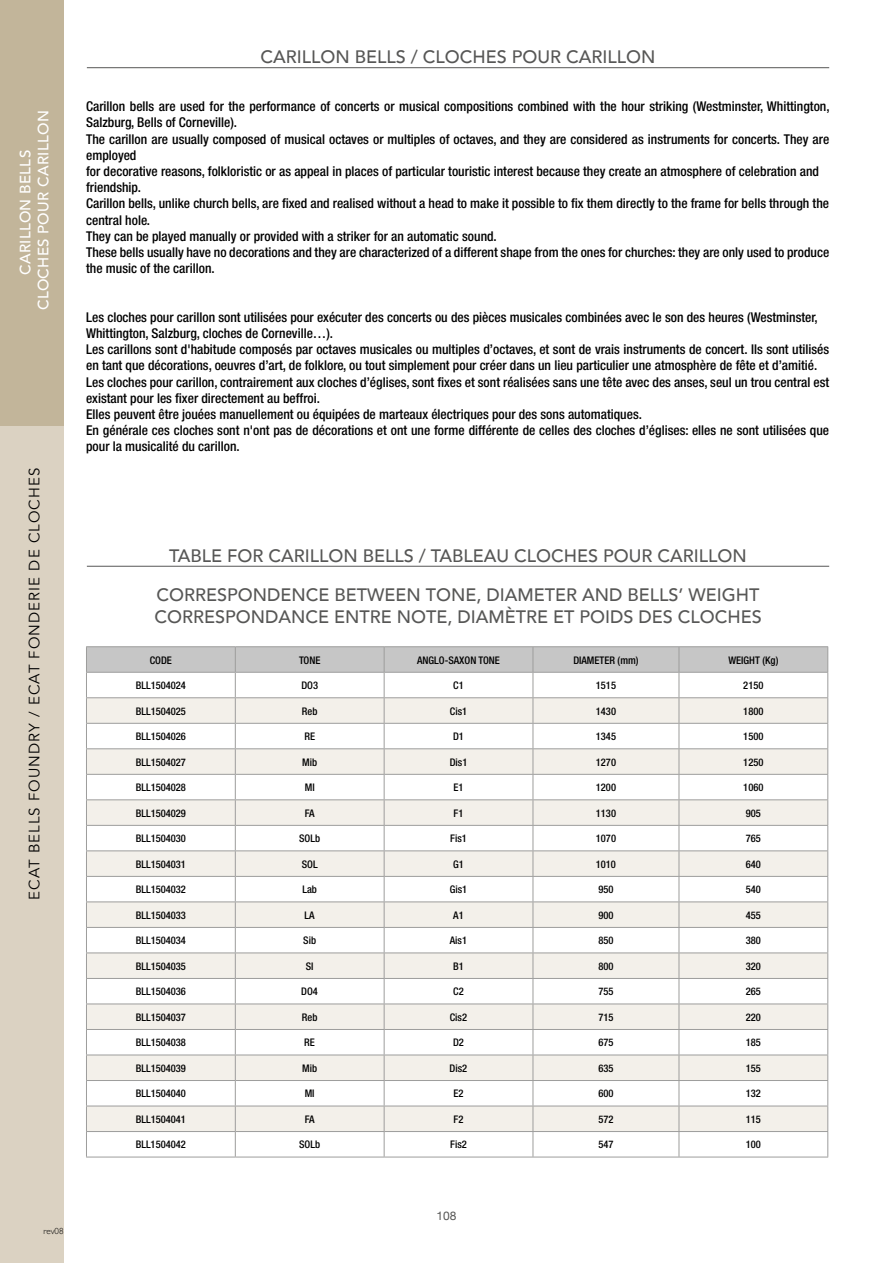
<style>
.page{position:relative;width:893px;height:1263px;background:#fff}
.page>*{position:absolute;margin:0;border:0;box-sizing:border-box;transform-origin:0 0}
.t1{font:500 18px/39.6px "Avenir";color:#575756;text-align:center}
.t2{font:15px "Avenir";letter-spacing:.07em;color:#000}
.t3{font:500 15px/18px "Avenir";letter-spacing:.02em;color:#fff;text-align:center}
.t4{font:500 condensed 13.5px/16.2px "Helvetica Neue";color:#000}
.t5{font:12px "Helvetica Neue";color:#575756}
.t6{font:500 condensed 10.5px "Helvetica Neue";color:#000}
.t7{font:300 9px "Gill Sans";color:#000}
</style>
<div class="page">
<div style="left:0;top:374px;width:64px;height:889px;background:#dbd2c2"></div>
<div style="left:0;top:0;width:64px;height:425px;background:#c2b59a"></div>
<hr style="left:87px;top:566px;width:742px;height:1px;background:#575756">
<hr style="left:86px;top:646px;width:149px;height:1px;background:#9d9d9c">
<hr style="left:235px;top:646px;width:149px;height:1px;background:#9d9d9c">
<hr style="left:384px;top:646px;width:149px;height:1px;background:#9d9d9c">
<hr style="left:533px;top:646px;width:146px;height:1px;background:#9d9d9c">
<hr style="left:679px;top:646px;width:149px;height:1px;background:#9d9d9c">
<svg style="left:86px;top:647px;width:742px;height:510px"></svg>
<hr style="left:86px;top:1157px;width:149px;height:1px;background:#9d9d9c">
<hr style="left:235px;top:1157px;width:149px;height:1px;background:#9d9d9c">
<hr style="left:384px;top:1157px;width:149px;height:1px;background:#9d9d9c">
<hr style="left:533px;top:1157px;width:146px;height:1px;background:#9d9d9c">
<hr style="left:679px;top:1157px;width:149px;height:1px;background:#9d9d9c">
<hr style="left:87px;top:67px;width:742px;height:1px;background:#575756">
<p class="t3" style="left:15px;top:310px;width:201px;rotate:-90deg">CARILLON BELLS<br>CLOCHES POUR CARILLON</p>
<p class="t2" style="left:25px;top:900px;width:434px;rotate:-90deg">ECAT BELLS FOUNDRY / ECAT FONDERIE DE CLOCHES</p>
<h1 class="t1" style="left:260px;top:36px;width:397px">CARILLON BELLS / CLOCHES POUR CARILLON</h1>
<p class="t4" style="left:86px;top:98px;width:745px">Carillon bells are used for the performance of concerts or musical compositions combined with the hour striking (Westminster, Whittington, Salzburg, Bells of Corneville).<br>The carillon are usually composed of musical octaves or multiples of octaves, and they are considered as instruments for concerts. They are employed<br>for decorative reasons, folkloristic or as appeal in places of particular touristic interest because they create an atmosphere of celebration and friendship.<br>Carillon bells, unlike church bells, are fixed and realised without a head to make it possible to fix them directly to the frame for bells through the central hole.<br>They can be played manually or provided with a striker for an automatic sound.<br>These bells usually have no decorations and they are characterized of a different shape from the ones for churches: they are only used to produce the music of the carillon.</p>
<p class="t4" style="left:86px;top:309px;width:745px">Les cloches pour carillon sont utilisées pour exécuter des concerts ou des pièces musicales combinées avec le son des heures (Westminster, Whittington, Salzburg, cloches de Corneville…).<br>Les carillons sont d'habitude composés par octaves musicales ou multiples d’octaves, et sont de vrais instruments de concert. Ils sont utilisés en tant que décorations, oeuvres d’art, de folklore, ou tout simplement pour créer dans un lieu particulier une atmosphère de fête et d’amitié.<br>Les cloches pour carillon, contrairement aux cloches d’églises, sont fixes et sont réalisées sans une tête avec des anses, seul un trou central est existant pour les fixer directement au beffroi.<br>Elles peuvent être jouées manuellement ou équipées de marteaux électriques pour des sons automatiques.<br>En générale ces cloches sont n'ont pas de décorations et ont une forme différente de celles des cloches d’églises: elles ne sont utilisées que pour la musicalité du carillon.</p>
<h1 class="t1" style="left:157px;top:535px;width:604px">TABLE FOR CARILLON BELLS / TABLEAU CLOCHES POUR CARILLON<br>CORRESPONDENCE BETWEEN TONE, DIAMETER AND BELLS’ WEIGHT</h1>
<h1 class="t1" style="left:154px;top:596px;width:609px">CORRESPONDANCE ENTRE NOTE, DIAMÈTRE ET POIDS DES CLOCHES</h1>
<p class="t6" style="left:150px;top:654px;width:24px">CODE</p>
<p class="t6" style="left:299px;top:654px;width:23px">TONE</p>
<p class="t6" style="left:417px;top:654px;width:84px">ANGLO-SAXON TONE</p>
<p class="t6" style="left:573px;top:654px;width:67px">DIAMETER (mm)</p>
<p class="t6" style="left:728px;top:654px;width:51px">WEIGHT (Kg)</p>
<p class="t6" style="left:136px;top:679px;width:52px">BLL1504024</p>
<p class="t6" style="left:301px;top:679px;width:18px">DO3</p>
<p class="t6" style="left:453px;top:679px;width:12px">C1</p>
<p class="t6" style="left:596px;top:679px;width:22px">1515</p>
<p class="t6" style="left:743px;top:679px;width:22px">2150</p>
<p class="t6" style="left:136px;top:705px;width:52px">BLL1504025</p>
<p class="t6" style="left:302px;top:705px;width:17px">Reb</p>
<p class="t6" style="left:450px;top:705px;width:19px">Cis1</p>
<p class="t6" style="left:596px;top:705px;width:22px">1430</p>
<p class="t6" style="left:743px;top:705px;width:22px">1800</p>
<p class="t6" style="left:136px;top:730px;width:52px">BLL1504026</p>
<p class="t6" style="left:304px;top:730px;width:12px">RE</p>
<p class="t6" style="left:453px;top:730px;width:12px">D1</p>
<p class="t6" style="left:596px;top:730px;width:22px">1345</p>
<p class="t6" style="left:743px;top:730px;width:22px">1500</p>
<p class="t6" style="left:136px;top:756px;width:52px">BLL1504027</p>
<p class="t6" style="left:302px;top:756px;width:16px">Mib</p>
<p class="t6" style="left:450px;top:756px;width:19px">Dis1</p>
<p class="t6" style="left:596px;top:756px;width:22px">1270</p>
<p class="t6" style="left:743px;top:756px;width:22px">1250</p>
<p class="t6" style="left:136px;top:781px;width:52px">BLL1504028</p>
<p class="t6" style="left:305px;top:781px;width:11px">MI</p>
<p class="t6" style="left:453px;top:781px;width:12px">E1</p>
<p class="t6" style="left:596px;top:781px;width:22px">1200</p>
<p class="t6" style="left:743px;top:781px;width:22px">1060</p>
<p class="t6" style="left:136px;top:807px;width:52px">BLL1504029</p>
<p class="t6" style="left:305px;top:807px;width:11px">FA</p>
<p class="t6" style="left:454px;top:807px;width:11px">F1</p>
<p class="t6" style="left:596px;top:807px;width:22px">1130</p>
<p class="t6" style="left:746px;top:807px;width:17px">905</p>
<p class="t6" style="left:136px;top:832px;width:52px">BLL1504030</p>
<p class="t6" style="left:299px;top:832px;width:22px">SOLb</p>
<p class="t6" style="left:450px;top:832px;width:18px">Fis1</p>
<p class="t6" style="left:596px;top:832px;width:22px">1070</p>
<p class="t6" style="left:746px;top:832px;width:17px">765</p>
<p class="t6" style="left:136px;top:858px;width:52px">BLL1504031</p>
<p class="t6" style="left:302px;top:858px;width:17px">SOL</p>
<p class="t6" style="left:453px;top:858px;width:12px">G1</p>
<p class="t6" style="left:596px;top:858px;width:22px">1010</p>
<p class="t6" style="left:746px;top:858px;width:17px">640</p>
<p class="t6" style="left:136px;top:883px;width:52px">BLL1504032</p>
<p class="t6" style="left:302px;top:883px;width:16px">Lab</p>
<p class="t6" style="left:450px;top:883px;width:19px">Gis1</p>
<p class="t6" style="left:598px;top:883px;width:17px">950</p>
<p class="t6" style="left:746px;top:883px;width:17px">540</p>
<p class="t6" style="left:136px;top:909px;width:52px">BLL1504033</p>
<p class="t6" style="left:305px;top:909px;width:12px">LA</p>
<p class="t6" style="left:453px;top:909px;width:12px">A1</p>
<p class="t6" style="left:598px;top:909px;width:17px">900</p>
<p class="t6" style="left:746px;top:909px;width:17px">455</p>
<p class="t6" style="left:136px;top:934px;width:52px">BLL1504034</p>
<p class="t6" style="left:303px;top:934px;width:14px">Sib</p>
<p class="t6" style="left:450px;top:934px;width:19px">Ais1</p>
<p class="t6" style="left:598px;top:934px;width:17px">850</p>
<p class="t6" style="left:746px;top:934px;width:17px">380</p>
<p class="t6" style="left:136px;top:960px;width:52px">BLL1504035</p>
<p class="t6" style="left:306px;top:960px;width:9px">SI</p>
<p class="t6" style="left:453px;top:960px;width:12px">B1</p>
<p class="t6" style="left:598px;top:960px;width:17px">800</p>
<p class="t6" style="left:746px;top:960px;width:17px">320</p>
<p class="t6" style="left:136px;top:985px;width:52px">BLL1504036</p>
<p class="t6" style="left:301px;top:985px;width:18px">DO4</p>
<p class="t6" style="left:453px;top:985px;width:12px">C2</p>
<p class="t6" style="left:598px;top:985px;width:17px">755</p>
<p class="t6" style="left:746px;top:985px;width:17px">265</p>
<p class="t6" style="left:136px;top:1011px;width:52px">BLL1504037</p>
<p class="t6" style="left:302px;top:1011px;width:17px">Reb</p>
<p class="t6" style="left:450px;top:1011px;width:19px">Cis2</p>
<p class="t6" style="left:598px;top:1011px;width:17px">715</p>
<p class="t6" style="left:746px;top:1011px;width:17px">220</p>
<p class="t6" style="left:136px;top:1036px;width:52px">BLL1504038</p>
<p class="t6" style="left:304px;top:1036px;width:12px">RE</p>
<p class="t6" style="left:453px;top:1036px;width:12px">D2</p>
<p class="t6" style="left:598px;top:1036px;width:17px">675</p>
<p class="t6" style="left:746px;top:1036px;width:17px">185</p>
<p class="t6" style="left:136px;top:1062px;width:52px">BLL1504039</p>
<p class="t6" style="left:302px;top:1062px;width:16px">Mib</p>
<p class="t6" style="left:450px;top:1062px;width:19px">Dis2</p>
<p class="t6" style="left:598px;top:1062px;width:17px">635</p>
<p class="t6" style="left:746px;top:1062px;width:17px">155</p>
<p class="t6" style="left:136px;top:1087px;width:52px">BLL1504040</p>
<p class="t6" style="left:305px;top:1087px;width:11px">MI</p>
<p class="t6" style="left:453px;top:1087px;width:12px">E2</p>
<p class="t6" style="left:598px;top:1087px;width:17px">600</p>
<p class="t6" style="left:746px;top:1087px;width:17px">132</p>
<p class="t6" style="left:136px;top:1113px;width:52px">BLL1504041</p>
<p class="t6" style="left:305px;top:1113px;width:11px">FA</p>
<p class="t6" style="left:454px;top:1113px;width:11px">F2</p>
<p class="t6" style="left:598px;top:1113px;width:17px">572</p>
<p class="t6" style="left:746px;top:1113px;width:17px">115</p>
<p class="t6" style="left:136px;top:1138px;width:52px">BLL1504042</p>
<p class="t6" style="left:299px;top:1138px;width:22px">SOLb</p>
<p class="t6" style="left:450px;top:1138px;width:18px">Fis2</p>
<p class="t6" style="left:598px;top:1138px;width:17px">547</p>
<p class="t6" style="left:746px;top:1138px;width:17px">100</p>
<p class="t7" style="left:43px;top:1224px;width:22px">rev08</p>
<p class="t5" style="left:436px;top:1207px;width:22px">108</p>
</div>
